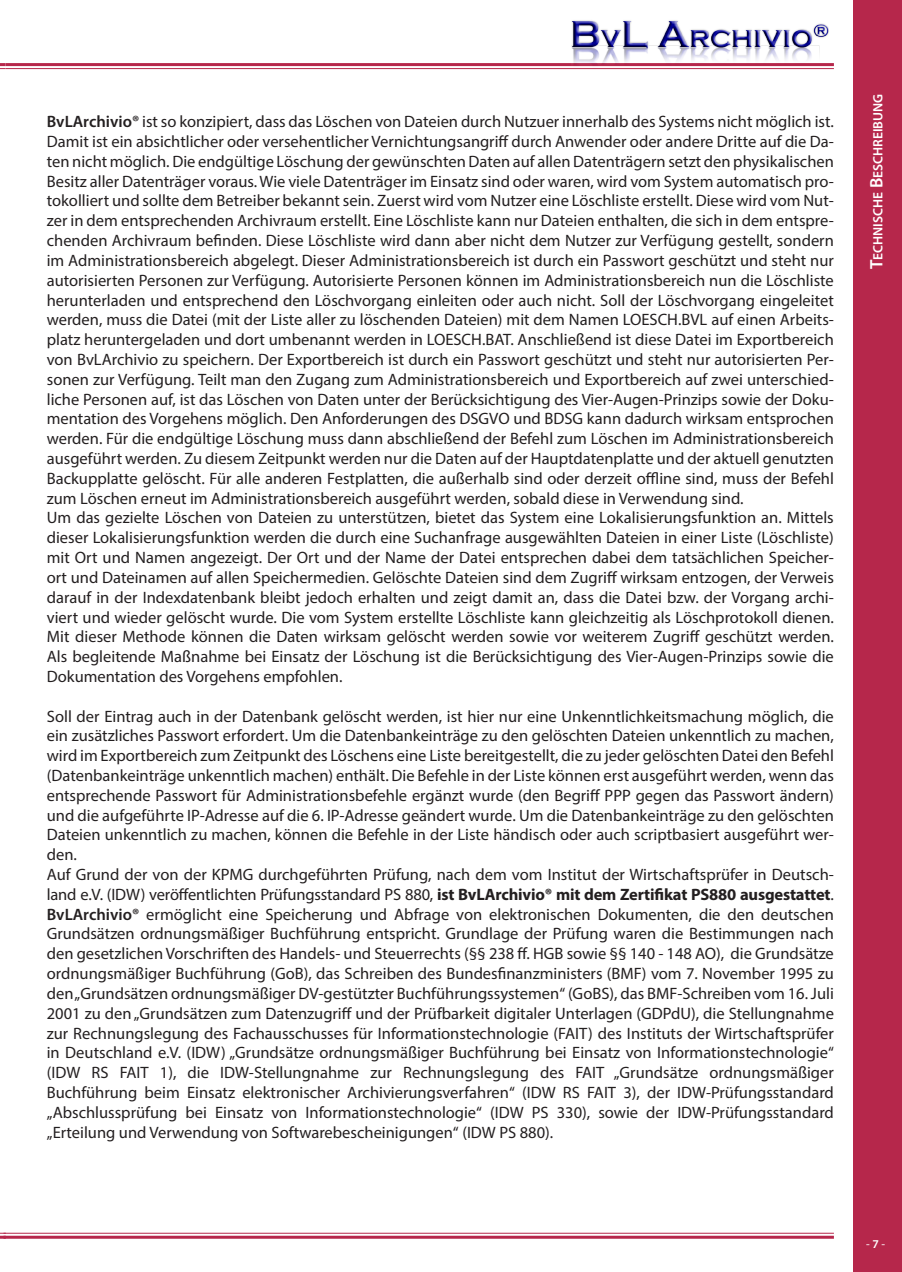
<style>
.page{position:relative;width:902px;height:1272px;background:#fff}
.page>*{position:absolute;margin:0;border:0;box-sizing:border-box;transform-origin:0 0}
.t1{font:16.5px/19.8px "Myriad Pro";color:#231f20;text-align:justify}
.t2{font:600 13.5px "Myriad Pro";color:#fff}
.t3{font:12px "Myriad Pro";color:#fff}
.s1{font-weight:600}
.s2{font-weight:700}
.s3{font-size:18px}
</style>
<div class="page">
<svg style="left:0;top:63px;width:6px;height:6px"></svg>
<svg style="left:0;top:1232px;width:6px;height:6px"></svg>
<hr style="left:6px;top:63px;width:827px;height:3px;background:#b6274b">
<hr style="left:6px;top:68px;width:827px;height:1px;background:#b6274b">
<hr style="left:4px;top:1232px;width:829px;height:1px;background:#b6274b">
<hr style="left:4px;top:1235px;width:829px;height:3px;background:#b6274b">
<img style="left:571px;top:20px;width:257px;height:49px">
<div style="left:853px;top:0;width:48px;height:1271px;background:#b6274b"></div>
<p class="t1" style="left:47px;top:111px;width:788px"><span class="s1">BvLArchivio®</span> ist so konzipiert, dass das Löschen von Dateien durch Nutzuer innerhalb des Systems nicht möglich ist.<br>Damit ist ein absichtlicher oder versehentlicher Vernichtungsangriff durch Anwender oder andere Dritte auf die Da&shy;ten nicht möglich. Die endgültige Löschung der gewünschten Daten auf allen Datenträgern setzt den physikalischen Besitz aller Datenträger voraus. Wie viele Datenträger im Einsatz sind oder waren, wird vom System automatisch pro&shy;tokolliert und sollte dem Betreiber bekannt sein. Zuerst wird vom Nutzer eine Löschliste erstellt. Diese wird vom Nut&shy;zer in dem entsprechenden Archivraum erstellt. Eine Löschliste kann nur Dateien enthalten, die sich in dem entspre&shy;chenden Archivraum befinden. Diese Löschliste wird dann aber nicht dem Nutzer zur Verfügung gestellt, sondern im Administrationsbereich abgelegt. Dieser Administrationsbereich ist durch ein Passwort geschützt und steht nur autorisierten Personen zur Verfügung. Autorisierte Personen können im Administrationsbereich nun die Löschliste herunterladen und entsprechend den Löschvorgang einleiten oder auch nicht. Soll der Löschvorgang eingeleitet werden, muss die Datei (mit der Liste aller zu löschenden Dateien) mit dem Namen LOESCH.BVL auf einen Arbeits&shy;platz heruntergeladen und dort umbenannt werden in LOESCH.BAT. Anschließend ist diese Datei im Exportbereich von BvLArchivio zu speichern. Der Exportbereich ist durch ein Passwort geschützt und steht nur autorisierten Per&shy;sonen zur Verfügung. Teilt man den Zugang zum Administrationsbereich und Exportbereich auf zwei unterschied&shy;liche Personen auf, ist das Löschen von Daten unter der Berücksichtigung des Vier-Augen-Prinzips sowie der Doku&shy;mentation des Vorgehens möglich. Den Anforderungen des DSGVO und BDSG kann dadurch wirksam entsprochen werden. Für die endgültige Löschung muss dann abschließend der Befehl zum Löschen im Administrationsbereich ausgeführt werden. Zu diesem Zeitpunkt werden nur die Daten auf der Hauptdatenplatte und der aktuell genutzten Backupplatte gelöscht. Für alle anderen Festplatten, die außerhalb sind oder derzeit offline sind, muss der Befehl zum Löschen erneut im Administrationsbereich ausgeführt werden, sobald diese in Verwendung sind.</p>
<p class="t1" style="left:47px;top:507px;width:788px">Um das gezielte Löschen von Dateien zu unterstützen, bietet das System eine Lokalisierungsfunktion an. Mittels dieser Lokalisierungsfunktion werden die durch eine Suchanfrage ausgewählten Dateien in einer Liste (Löschliste) mit Ort und Namen angezeigt. Der Ort und der Name der Datei entsprechen dabei dem tatsächlichen Speicher&shy;ort und Dateinamen auf allen Speichermedien. Gelöschte Dateien sind dem Zugriff wirksam entzogen, der Verweis darauf in der Indexdatenbank bleibt jedoch erhalten und zeigt damit an, dass die Datei bzw. der Vorgang archi&shy;viert und wieder gelöscht wurde. Die vom System erstellte Löschliste kann gleichzeitig als Löschprotokoll dienen.<br>Mit dieser Methode können die Daten wirksam gelöscht werden sowie vor weiterem Zugriff geschützt werden.<br>Als begleitende Maßnahme bei Einsatz der Löschung ist die Berücksichtigung des Vier-Augen-Prinzips sowie die Dokumentation des Vorgehens empfohlen.</p>
<p class="t1" style="left:47px;top:705px;width:788px">Soll der Eintrag auch in der Datenbank gelöscht werden, ist hier nur eine Unkenntlichkeitsmachung möglich, die ein zusätzliches Passwort erfordert. Um die Datenbankeinträge zu den gelöschten Dateien unkenntlich zu machen, wird im Exportbereich zum Zeitpunkt des Löschens eine Liste bereitgestellt, die zu jeder gelöschten Datei den Befehl (Datenbankeinträge unkenntlich machen) enthält. Die Befehle in der Liste können erst ausgeführt werden, wenn das entsprechende Passwort für Administrationsbefehle ergänzt wurde (den Begriff PPP gegen das Passwort ändern) und die aufgeführte IP-Adresse auf die 6. IP-Adresse geändert wurde. Um die Datenbankeinträge zu den gelöschten Dateien unkenntlich zu machen, können die Befehle in der Liste händisch oder auch scriptbasiert ausgeführt wer&shy;den.</p>
<p class="t1" style="left:47px;top:864px;width:788px">Auf Grund der von der KPMG durchgeführten Prüfung, nach dem vom Institut der Wirtschaftsprüfer in Deutsch&shy;land e.V. (IDW) veröffentlichten Prüfungsstandard PS 880, <span class="s2">ist BvLArchivio® mit dem Zertifikat PS880 ausgestattet</span>.<br><span class="s1">BvLArchivio®</span> ermöglicht eine Speicherung und Abfrage von elektronischen Dokumenten, die den deutschen Grundsätzen ordnungsmäßiger Buchführung entspricht. Grundlage der Prüfung waren die Bestimmungen nach den gesetzlichen Vorschriften des Handels- und Steuerrechts (§§ 238 ff. HGB sowie §§ 140 - 148 AO), die Grundsätze ordnungsmäßiger Buchführung (GoB), das Schreiben des Bundesfinanzministers (BMF) vom 7. November 1995 zu den „Grundsätzen ordnungsmäßiger DV-gestützter Buchführungssystemen“ (GoBS), das BMF-Schreiben vom 16. Juli 2001 zu den „Grundsätzen zum Datenzugriff und der Prüfbarkeit digitaler Unterlagen (GDPdU), die Stellungnahme zur Rechnungslegung des Fachausschusses für Informationstechnologie (FAIT) des Instituts der Wirtschaftsprüfer in Deutschland e.V. (IDW) „Grundsätze ordnungsmäßiger Buchführung bei Einsatz von Informationstechnologie“ (IDW RS FAIT 1), die IDW-Stellungnahme zur Rechnungslegung des FAIT „Grundsätze ordnungsmäßiger Buchführung beim Einsatz elektronischer Archivierungsverfahren“ (IDW RS FAIT 3), der IDW-Prüfungsstandard „Abschlussprüfung bei Einsatz von Informationstechnologie“ (IDW PS 330), sowie der IDW-Prüfungsstandard „Erteilung und Verwendung von Softwarebescheinigungen“ (IDW PS 880).</p>
<p class="t2" style="left:869px;top:269px;width:177px;rotate:-90deg"><span class="s3">T</span>echnische <span class="s3">B</span>eschreibung</p>
<p class="t3" style="left:866px;top:1236px;width:20px">- <span class="s1">7</span> -</p>
</div>
